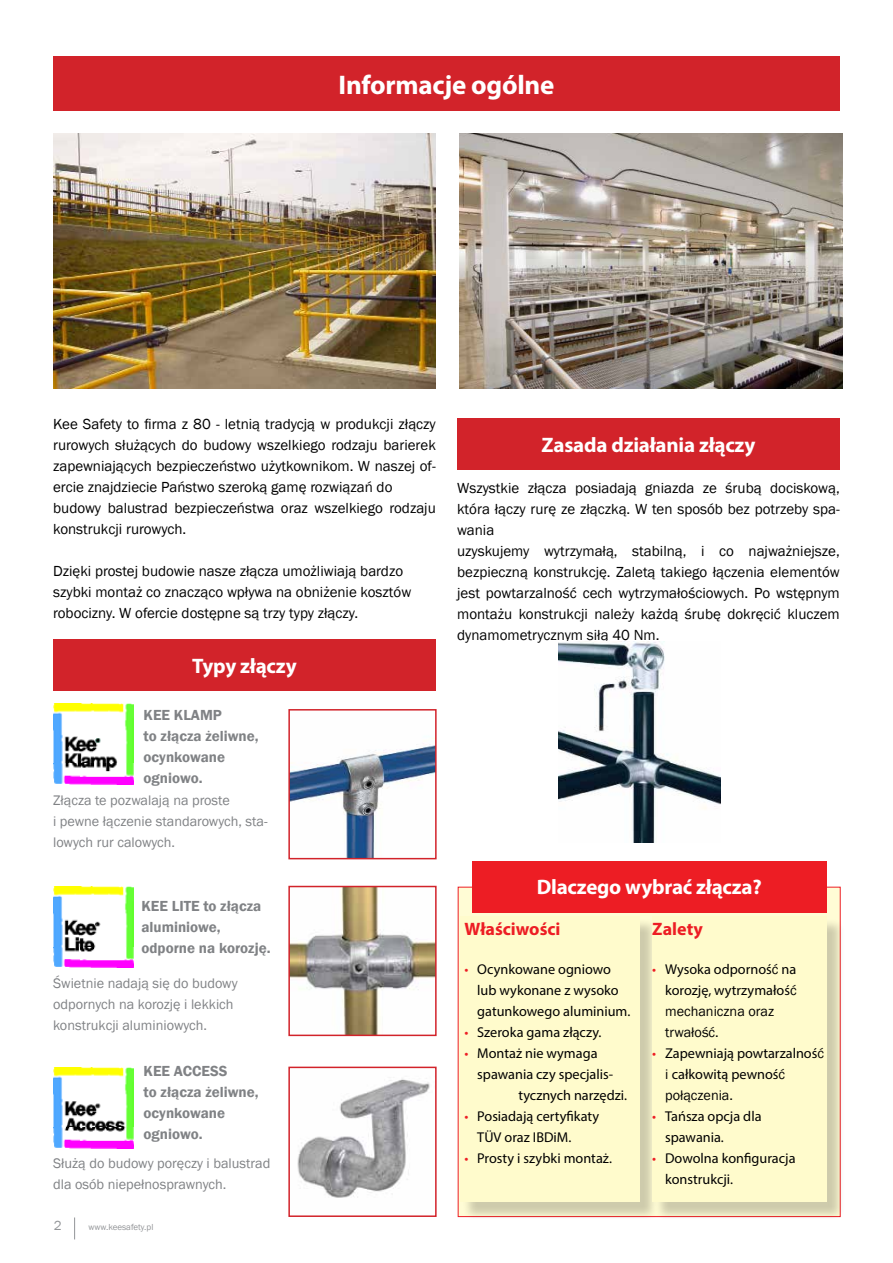
<style>
.page{position:relative;width:893px;height:1263px;background:#fff}
.page>*{position:absolute;margin:0;border:0;box-sizing:border-box;transform-origin:0 0}
.t1{font:700 27px "Myriad Pro";letter-spacing:-.01em;color:#fff}
.t2{font:700 21px "Myriad Pro";letter-spacing:-.01em;color:#fff}
.t3{font:700 18px "Myriad Pro";color:#ed1d24}
.t4{font:15px/21px "Franklin Gothic";color:#000}
.t5{font:600 15px/21px "Franklin Gothic";color:#808285}
.t6{font:14.25px/21px "Myriad Pro";color:#000}
.t7{font:14.25px/21px "Franklin Gothic";color:#808285}
.t8{font:14.25px/21px "Franklin Gothic";color:#000}
.t9{font:13.5px "Franklin Gothic";color:#939598}
.t10{font:9px "Franklin Gothic";color:#939598}
.s1{color:#ed1d24}
.s2{font-family:"Franklin Gothic"}
</style>
<div class="page">
<div style="left:53px;top:56px;width:787px;height:55px;background:#d2232a"></div>
<div style="left:457px;top:418px;width:383px;height:51px;background:#d2232a"></div>
<svg style="left:74px;top:1217px;width:1px;height:22px"></svg>
<img style="left:53px;top:133px;width:383px;height:255px">
<img style="left:460px;top:133px;width:382px;height:255px">
<div style="left:53px;top:639px;width:383px;height:51px;background:#d2232a"></div>
<img style="left:53px;top:703px;width:80px;height:81px">
<img style="left:53px;top:886px;width:80px;height:81px">
<img style="left:53px;top:1067px;width:80px;height:81px">
<img style="left:291px;top:738px;width:143px;height:118px">
<div style="left:288px;top:709px;width:149px;height:150px;border:2px solid #d2232a"></div>
<img style="left:291px;top:889px;width:143px;height:144px">
<div style="left:288px;top:886px;width:149px;height:150px;border:2px solid #d2232a"></div>
<img style="left:297px;top:1078px;width:133px;height:120px">
<div style="left:288px;top:1066px;width:149px;height:151px;border:2px solid #d2232a"></div>
<img style="left:559px;top:641px;width:161px;height:202px">
<div style="left:458px;top:887px;width:383px;height:330px;background:linear-gradient(to right,#fffed6,#fff8d2)"></div>
<div style="left:472px;top:861px;width:354px;height:51px;background:#ed1d24"></div>
<div style="left:462px;top:918px;width:196px;height:303px;background:#000;opacity:.2"></div>
<div style="left:460px;top:916px;width:179px;height:286px;background:#fffbcc"></div>
<div style="left:654px;top:918px;width:191px;height:303px;background:#000;opacity:.2"></div>
<div style="left:652px;top:916px;width:174px;height:286px;background:#fffbcc"></div>
<h1 class="t1" style="left:339px;top:67px;width:217px">Informacje ogólne</h1>
<p class="t4" style="left:53px;top:413px;width:384px">Kee Safety to firma z 80 - letnią tradycją w produkcji złączy rurowych służących do budowy wszelkiego rodzaju barierek zapewniających bezpieczeństwo użytkownikom. W naszej of&shy;ercie znajdziecie Państwo szeroką gamę rozwiązań do budowy balustrad bezpieczeństwa oraz wszelkiego rodzaju konstrukcji rurowych.</p>
<p class="t4" style="left:53px;top:560px;width:360px">Dzięki prostej budowie nasze złącza umożliwiają bardzo szybki montaż co znacząco wpływa na obniżenie kosztów robocizny. W ofercie dostępne są trzy typy złączy.</p>
<h2 class="t2" style="left:192px;top:652px;width:106px">Typy złączy</h2>
<p class="t5" style="left:144px;top:705px;width:117px">KEE KLAMP<br>to złącza żeliwne, ocynkowane ogniowo.</p>
<p class="t7" style="left:53px;top:790px;width:216px">Złącza te pozwalają na proste<br>i pewne łączenie standarowych, sta&shy;lowych rur calowych.</p>
<p class="t5" style="left:141px;top:895px;width:131px">KEE LITE to złącza aluminiowe, odporne na korozję.</p>
<p class="t7" style="left:53px;top:973px;width:186px">Świetnie nadają się do budowy odpornych na korozję i lekkich konstrukcji aluminiowych.</p>
<p class="t5" style="left:144px;top:1060px;width:117px">KEE ACCESS<br>to złącza żeliwne, ocynkowane ogniowo.</p>
<p class="t7" style="left:53px;top:1153px;width:219px">Służą do budowy poręczy i balustrad dla osób niepełnosprawnych.</p>
<p class="t9" style="left:54px;top:1217px;width:9px">2</p>
<p class="t10" style="left:89px;top:1222px;width:66px">www.keesafety.pl</p>
<h2 class="t2" style="left:541px;top:431px;width:215px">Zasada działania złączy</h2>
<p class="t4" style="left:457px;top:478px;width:384px">Wszystkie złącza posiadają gniazda ze śrubą dociskową, która łączy rurę ze złączką. W ten sposób bez potrzeby spa&shy;wania<br>uzyskujemy wytrzymałą, stabilną, i co najważniejsze, bezpieczną konstrukcję. Zaletą takiego łączenia elementów jest powtarzalność cech wytrzymałościowych. Po wstępnym montażu konstrukcji należy każdą śrubę dokręcić kluczem dynamometrycznym siłą 40 Nm.</p>
<h2 class="t2" style="left:537px;top:874px;width:226px">Dlaczego wybrać złącza?</h2>
<p class="t3" style="left:464px;top:917px;width:98px">Właściwości</p>
<p class="t6" style="left:477px;top:958px;width:155px;text-indent:-13px"><span class="s1">•</span> Ocynkowane ogniowo lub wykonane z wysoko gatunkowego aluminium.</p>
<p class="t6" style="left:464px;top:1021px;width:139px"><span class="s1">•</span> Szeroka gama złączy.</p>
<p class="t6" style="left:464px;top:1042px;width:135px"><span class="s1">•</span> Montaż nie wymaga</p>
<p class="t6" style="left:477px;top:1063px;width:137px">spawania czy specjalis-</p>
<p class="t6" style="left:518px;top:1084px;width:110px">tycznych narzędzi.</p>
<p class="t6" style="left:477px;top:1105px;width:123px;text-indent:-13px"><span class="s1">•</span> Posiadają certyfikaty<br>TÜV oraz IBDiM.</p>
<p class="t6" style="left:464px;top:1147px;width:149px"><span class="s1">•</span> Prosty i szybki montaż.</p>
<p class="t3" style="left:652px;top:917px;width:52px">Zalety</p>
<p class="t6" style="left:652px;top:958px;width:146px;text-align:right"><span class="s1">•</span> Wysoka odpornoś<span class="s2">ć</span> na korozję, wytrzymałoś<span class="s2">ć</span></p>
<p class="t8" style="left:665px;top:1001px;width:111px">mechaniczna oraz trwałość.</p>
<p class="t6" style="left:665px;top:1042px;width:160px;text-indent:-13px"><span class="s1">•</span> Zapewniają powtarzalnoś<span class="s2">ć i</span> całkowitą pewnoś<span class="s2">ć</span></p>
<p class="t8" style="left:665px;top:1085px;width:70px">połączenia.</p>
<p class="t6" style="left:665px;top:1105px;width:98px;text-indent:-13px"><span class="s1">•</span> Tańsza opcja dla spawania.</p>
<p class="t6" style="left:665px;top:1147px;width:132px;text-indent:-13px"><span class="s1">•</span> Dowolna konfiguracja konstrukcji.</p>
</div>
